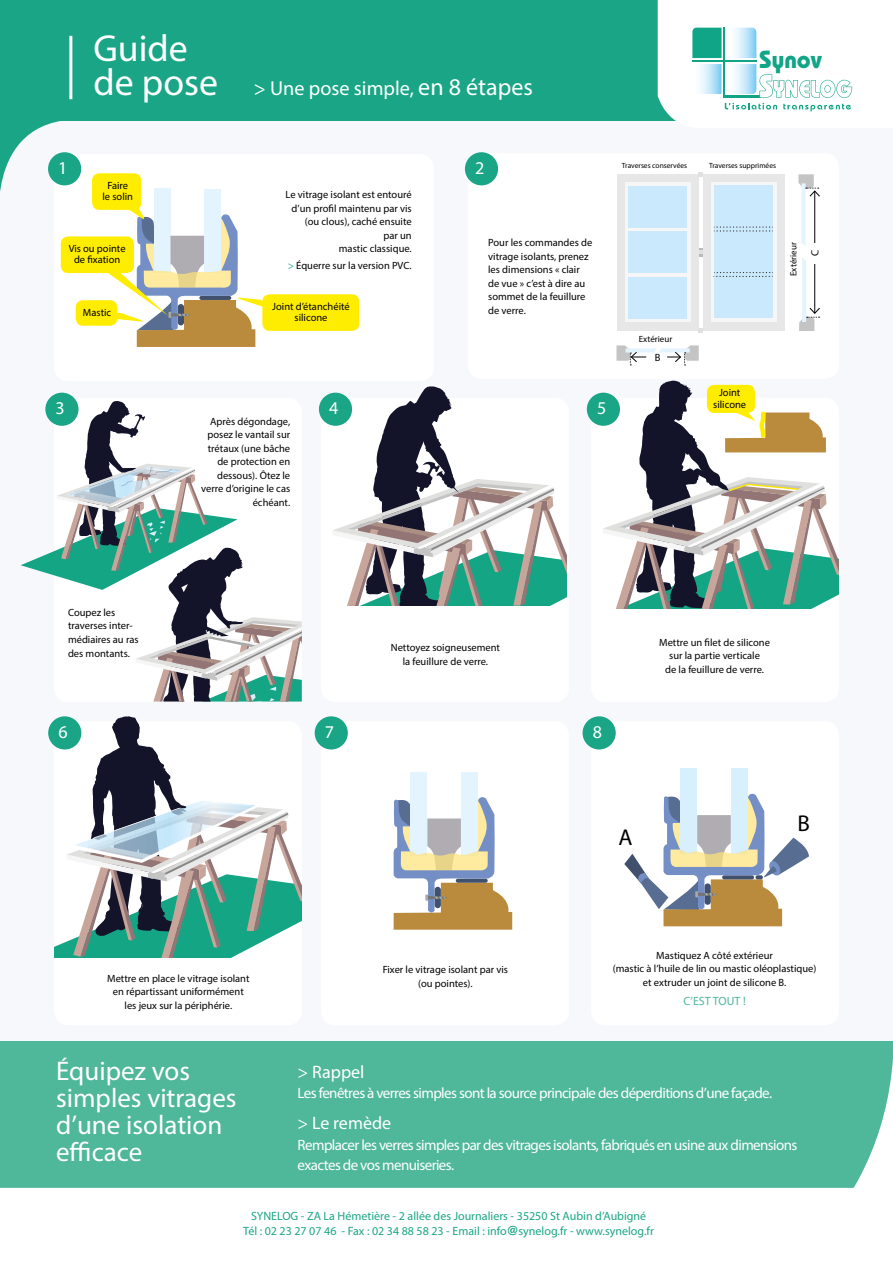
<style>
.page{position:relative;width:893px;height:1263px;background:#fff}
.page>*{position:absolute;margin:0;border:0;box-sizing:border-box;transform-origin:0 0}
.t1{font:37.8px "Myriad Pro";color:#fff}
.t2{font:27px/27px "Myriad Pro";color:#fff}
.t3{font:700 24.9px "Bauhaus";color:#10a586}
.t4{font:22.95px "Myriad Pro";color:#000}
.t5{font:20.25px "Myriad Pro";color:#fff}
.t6{font:18px "Myriad Pro";color:#fff}
.t7{font:15px/19.5px "Myriad Pro";letter-spacing:-.04em;color:#fff}
.t8{font:12px/15px "Myriad Pro";color:#1aa686;text-align:center}
.t9{font:12px "Myriad Pro";color:#4fb79a}
.t10{font:10.5px/13.5px "Myriad Pro";color:#000;text-align:center}
.t11{font:9px "Myriad Pro";color:#000}
.t12{font:7.5px "Myriad Pro";color:#000}
.s1{font-size:37.8px}
.s2{font-size:24px}
.s3{color:#1aa686}
.s4{font-family:"Helvetica";font-weight:700}
</style>
<div class="page">
<div style="left:0;top:1042px;width:893px;height:221px;background:#4fb79a"></div>
<svg style="left:756px;top:1041px;width:137px;height:147px"></svg>
<div style="left:0;top:0;width:893px;height:120px;background:#1aa686"></div>
<svg style="left:0;top:120px;width:79px;height:72px"></svg>
<svg style="left:658px;top:0;width:235px;height:121px;background:#eaf7f6"></svg>
<div style="left:48px;top:152px;width:33px;height:33px;background:#1aa686;border-radius:50%"></div>
<div style="left:45px;top:393px;width:34px;height:33px;background:#1aa686;border-radius:50%"></div>
<div style="left:587px;top:393px;width:33px;height:33px;background:#1aa686;border-radius:50%"></div>
<div style="left:315px;top:716px;width:33px;height:33px;background:#1aa686;border-radius:50%"></div>
<div style="left:583px;top:716px;width:33px;height:33px;background:#1aa686;border-radius:50%"></div>
<hr style="left:69px;top:36px;width:3px;height:63px;background:#fff">
<div style="left:154px;top:189px;width:16px;height:84px;background:#e4f4fe"></div>
<div style="left:204px;top:189px;width:17px;height:84px;background:#e4f4fe"></div>
<div style="left:410px;top:773px;width:17px;height:83px;background:#e4f4fe"></div>
<div style="left:461px;top:772px;width:17px;height:84px;background:#e4f4fe"></div>
<svg style="left:394px;top:797px;width:118px;height:133px"></svg>
<div style="left:680px;top:768px;width:17px;height:86px;background:#d8effd"></div>
<div style="left:731px;top:769px;width:17px;height:85px;background:#d8effd"></div>
<svg style="left:624px;top:793px;width:185px;height:133px"></svg>
<svg style="left:319px;top:386px;width:248px;height:220px"></svg>
<svg style="left:21px;top:401px;width:281px;height:557px"></svg>
<svg style="left:591px;top:381px;width:248px;height:227px"></svg>
<div style="left:617px;top:174px;width:82px;height:156px;background:#e7e7e7"></div>
<div style="left:625px;top:182px;width:66px;height:140px;background:#f6f6f6"></div>
<div style="left:628px;top:186px;width:59px;height:41px;background:#cbe9fc"></div>
<div style="left:628px;top:231px;width:59px;height:42px;background:#cbe9fc"></div>
<div style="left:628px;top:277px;width:59px;height:41px;background:#cbe9fc"></div>
<div style="left:703px;top:174px;width:81px;height:156px;background:#e7e7e7"></div>
<div style="left:711px;top:182px;width:65px;height:140px;background:#f6f6f6"></div>
<div style="left:714px;top:185px;width:59px;height:133px;background:#cbe9fc"></div>
<svg style="left:714px;top:227px;width:59px;height:5px"></svg>
<svg style="left:713px;top:272px;width:60px;height:5px"></svg>
<svg style="left:699px;top:248px;width:4px;height:8px"></svg>
<svg style="left:699px;top:172px;width:4px;height:4px"></svg>
<svg style="left:699px;top:329px;width:4px;height:4px"></svg>
<div style="left:465px;top:152px;width:33px;height:33px;background:#1aa686;border-radius:50%"></div>
<svg style="left:616px;top:345px;width:83px;height:20px"></svg>
<svg style="left:798px;top:174px;width:22px;height:72px"></svg>
<svg style="left:799px;top:258px;width:21px;height:73px"></svg>
<div style="left:61px;top:236px;width:73px;height:37px;background:#ffed00;border-radius:7px"></div>
<div style="left:92px;top:173px;width:49px;height:37px;background:#ffed00;border-radius:7px"></div>
<div style="left:262px;top:294px;width:97px;height:37px;background:#ffed00;border-radius:7px"></div>
<div style="left:76px;top:300px;width:41px;height:26px;background:#ffed00;border-radius:7px"></div>
<div style="left:0;top:1188px;width:893px;height:75px;background:#fff"></div>
<svg style="left:107px;top:206px;width:158px;height:141px"></svg>
<h1 class="t1" style="left:94px;top:25px;width:96px">Guide</h1>
<h3 class="t5" style="left:94px;top:76px;width:441px"><span class="s1">de pose</span> &gt; Une pose simple, <span class="s2">en 8 étapes</span></h3>
<h3 class="t3" style="left:759px;top:44px;width:64px">Synov</h3>
<h3 class="t6" style="left:58px;top:157px;width:11px">1</h3>
<p class="t10" style="left:102px;top:180px;width:32px;line-height:10.5px">Faire le solin</p>
<p class="t10" style="left:69px;top:243px;width:58px;line-height:10.5px">Vis ou pointe de fixation</p>
<p class="t10" style="left:83px;top:306px;width:30px">Mastic</p>
<p class="t10" style="left:286px;top:188px;width:128px;text-align:right">Le vitrage isolant est entouré d’un profil maintenu par vis (ou clous), caché ensuite<br>par un<br>mastic classique.</p>
<p class="t10" style="left:288px;top:258px;width:126px"><span class="s3">&gt;</span> Équerre sur la version PVC.</p>
<p class="t10" style="left:272px;top:301px;width:79px;line-height:10.5px">Joint d’étanchéité silicone</p>
<h3 class="t6" style="left:475px;top:157px;width:11px">2</h3>
<p class="t10" style="left:488px;top:236px;width:106px;text-align:left">Pour les commandes de vitrage isolants, prenez les dimensions « clair de vue » c’est à dire au sommet de la feuillure de verre.</p>
<h3 class="t6" style="left:56px;top:397px;width:11px">3</h3>
<h3 class="t6" style="left:329px;top:397px;width:11px">4</h3>
<h3 class="t6" style="left:597px;top:397px;width:11px">5</h3>
<p class="t10" style="left:201px;top:414px;width:91px;text-align:right">Après dégondage, posez le vantail sur trétaux (une bâche de protection en dessous). Ôtez le verre d’origine le cas échéant.</p>
<p class="t12" style="left:622px;top:161px;width:67px">Traverses conservées</p>
<p class="t12" style="left:709px;top:160px;width:69px">Traverses supprimées</p>
<p class="t11" style="left:639px;top:333px;width:35px">Extérieur</p>
<p class="t10" style="left:655px;top:350px;width:7px">B</p>
<p class="t10" style="left:713px;top:386px;width:35px;line-height:12px">Joint silicone</p>
<p class="t11" style="left:788px;top:276px;width:35px;rotate:-90deg">Extérieur</p>
<p class="t10" style="left:808px;top:256px;width:8px;rotate:-90deg">C</p>
<p class="t10" style="left:68px;top:605px;width:72px;text-align:left">Coupez les traverses inter&shy;médiaires au ras des montants.</p>
<p class="t10" style="left:391px;top:641px;width:111px">Nettoyez soigneusement la feuillure de verre.</p>
<h3 class="t6" style="left:58px;top:721px;width:11px">6</h3>
<h3 class="t6" style="left:325px;top:721px;width:11px">7</h3>
<h3 class="t6" style="left:593px;top:721px;width:11px">8</h3>
<p class="t10" style="left:659px;top:635px;width:112px">Mettre un filet de silicone sur la partie verticale<br>de la feuillure de verre.</p>
<h3 class="t4" style="left:618px;top:823px;width:16px">A</h3>
<h3 class="t4" style="left:797px;top:809px;width:14px">B</h3>
<p class="t10" style="left:107px;top:971px;width:144px">Mettre en place le vitrage isolant en répartissant uniformément les jeux sur la périphérie.</p>
<p class="t10" style="left:383px;top:963px;width:127px">Fixer le vitrage isolant par vis (ou pointes).</p>
<p class="t10" style="left:613px;top:948px;width:205px">Mastiquez A côté extérieur<br>(mastic à l’huile de lin ou mastic oléoplastique) et extruder un joint de silicone B.</p>
<p class="t9" style="left:683px;top:994px;width:64px">C’EST TOUT !</p>
<h2 class="t2" style="left:56px;top:1057px;width:182px">Équipez vos simples vitrages d’une isolation efficace</h2>
<h3 class="t6" style="left:298px;top:1061px;width:68px">&gt; Rappel</h3>
<h3 class="t7" style="left:298px;top:1082px;width:476px">Les fenêtres à verres simples sont la source principale des déperditions d’une façade.</h3>
<h3 class="t6" style="left:298px;top:1112px;width:95px">&gt; Le remède</h3>
<h3 class="t7" style="left:298px;top:1135px;width:501px">Remplacer les verres simples par des vitrages isolants, fabriqués en usine aux dimensions exactes de vos menuiseries.</h3>
<p class="t8" style="left:243px;top:1208px;width:412px">SYNELOG - ZA La Hémetière - 2 allée des Journaliers - 35250 St Aubin d’Aubigné<br>Tél : 02 23 27 07 46 - Fax : 02 34 88 58 23 - Email : info<span class="s4">@</span>synelog.fr - www.synelog.fr</p>
</div>
